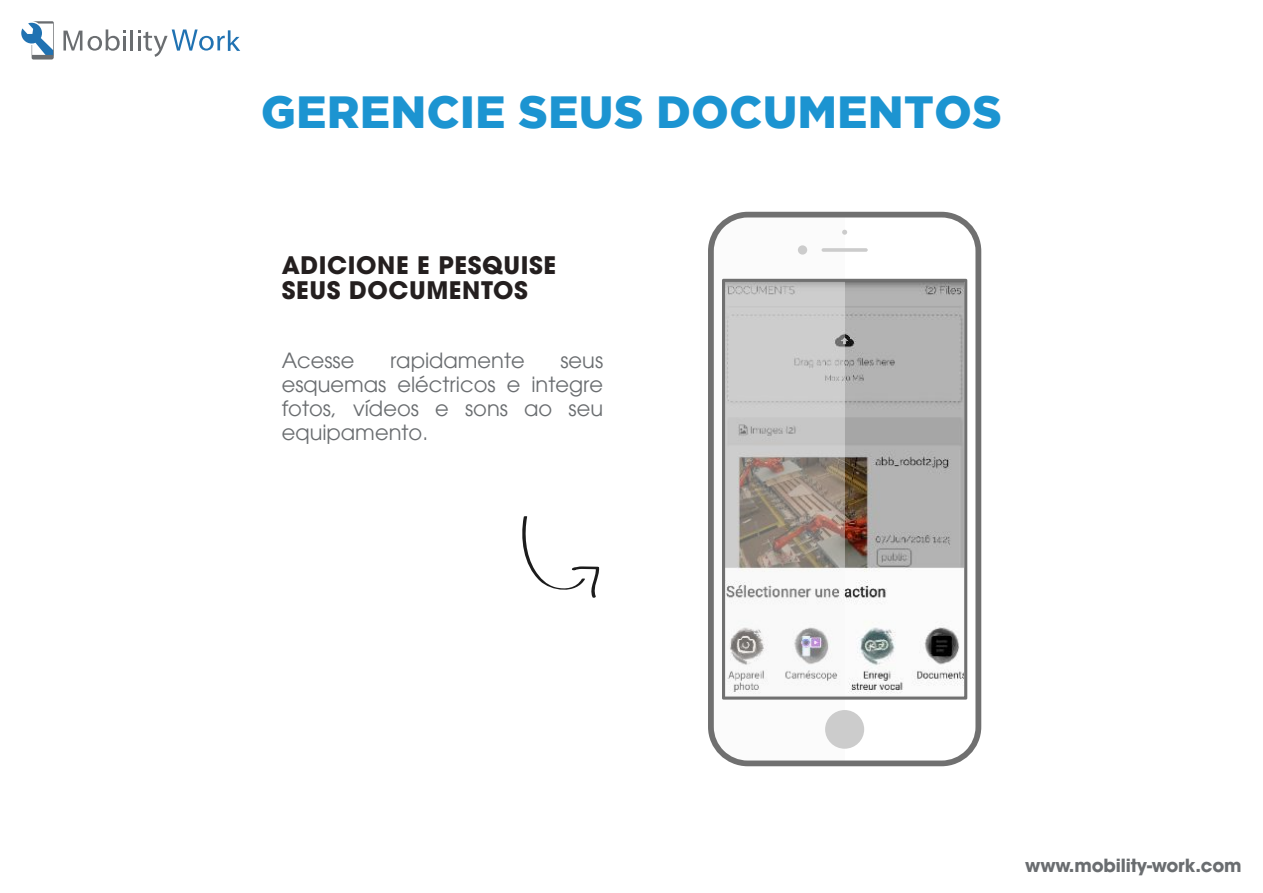
<style>
.page{position:relative;width:1263px;height:893px;background:#fff}
.page>*{position:absolute;margin:0;border:0;box-sizing:border-box;transform-origin:0 0}
.t1{font:900 45px "Gotham";letter-spacing:.015em;color:#1c94d1}
.t2{font:700 24px/25.5px "Avant Garde LT";letter-spacing:.025em;color:#241f1f}
.t3{font:21px/24px "Avant Garde LT";color:#6a6d70;text-align:justify}
.t4{font:700 18px "Avant Garde LT";letter-spacing:-.01em;color:#6a6d70}
</style>
<div class="page">
<svg style="left:21px;top:21px;width:33px;height:39px"></svg>
<svg style="left:88px;top:29px;width:38px;height:22px"></svg>
<hr style="left:130px;top:30px;width:3px;height:20px;background:#6a6d70">
<svg style="left:63px;top:31px;width:19px;height:20px"></svg>
<svg style="left:138px;top:30px;width:102px;height:27px"></svg>
<svg style="left:708px;top:212px;width:273px;height:554px"></svg>
<div style="left:825px;top:710px;width:39px;height:39px;background:#ccc;border-radius:50%"></div>
<hr style="left:821px;top:248px;width:47px;height:4px;background:#d4d4d4;border-radius:2px">
<svg style="left:842px;top:230px;width:5px;height:5px"></svg>
<div style="left:798px;top:245px;width:9px;height:10px;background:#ccc;border-radius:50%"></div>
<svg style="left:722px;top:279px;width:245px;height:421px"></svg>
<svg style="left:522px;top:516px;width:78px;height:82px"></svg>
<h1 class="t1" style="left:261px;top:86px;width:742px">GERENCIE SEUS DOCUMENTOS</h1>
<p class="t2" style="left:282px;top:252px;width:276px">ADICIONE E PESQUISE<br>SEUS DOCUMENTOS</p>
<p class="t3" style="left:282px;top:349px;width:74px">Acesse</p>
<p class="t3" style="left:390px;top:349px;width:136px">rapidamente</p>
<p class="t3" style="left:282px;top:349px;width:323px;text-indent:279px">seus esquemas eléctricos e integre fotos, vídeos e sons ao seu equipamento.</p>
<p class="t4" style="left:1025px;top:853px;width:218px">www.mobility-work.com</p>
</div>
